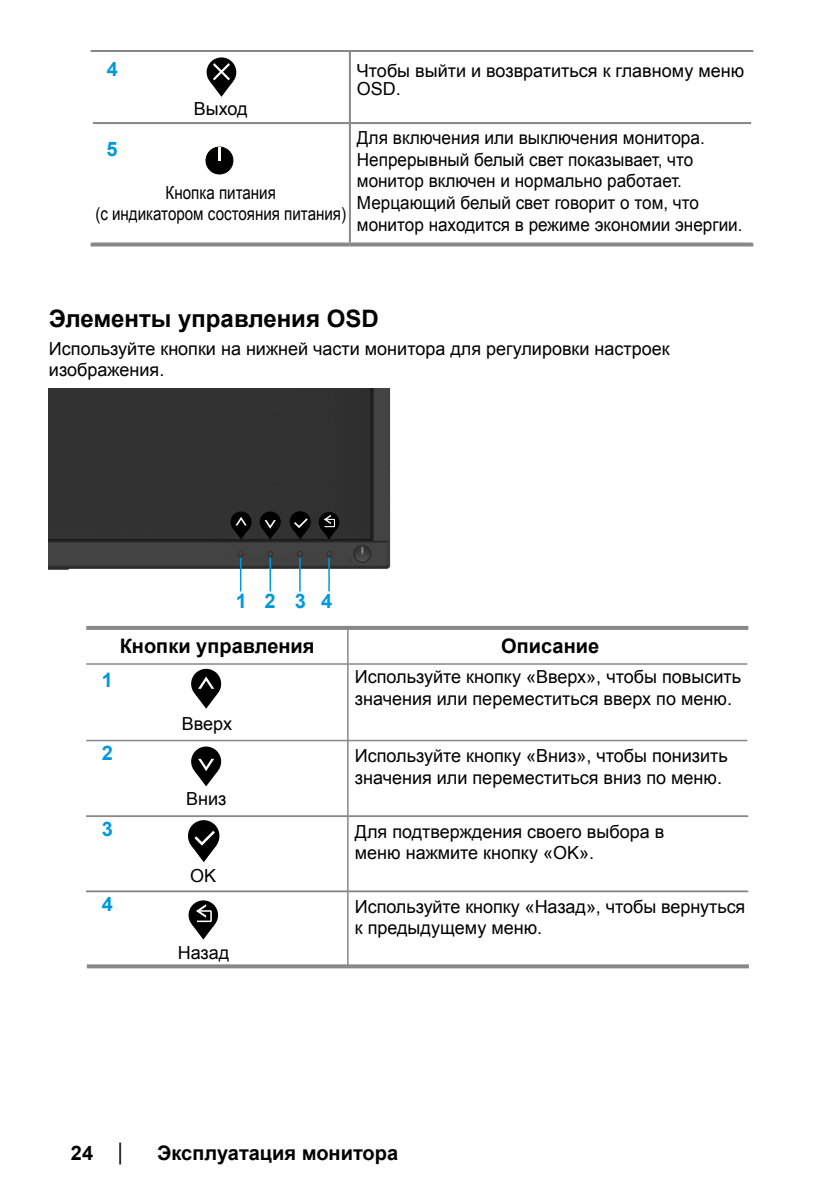
<style>
.page{position:relative;width:840px;height:1191px;background:#fff}
.page>*{position:absolute;margin:0;border:0;box-sizing:border-box;transform-origin:0 0}
.t1{font:700 24px "Arial";color:#000}
.t2{font:700 20px "Arial";color:#000}
.t3{font:700 20px "Arial";color:#0098d9}
.t4{font:18px/21.6px "Arial";color:#000}
.t5{font:18px/21.6px "Arial";color:#000;scale:.96 1}
.t6{font:18px/21.6px "Arial";color:#000;text-align:center;scale:.84 1}
.s1{font-weight:400;font-size:18px}
</style>
<div class="page">
<hr style="left:91px;top:50px;width:259px;height:2px;background:#888">
<hr style="left:350px;top:50px;width:403px;height:2px;background:#888">
<hr style="left:349px;top:52px;width:2px;height:70px;background:#888">
<hr style="left:93px;top:122px;width:257px;height:2px;background:#888">
<hr style="left:350px;top:122px;width:401px;height:2px;background:#888">
<hr style="left:349px;top:124px;width:2px;height:118px;background:#888">
<svg style="left:91px;top:242px;width:259px;height:4px"></svg>
<svg style="left:350px;top:242px;width:403px;height:4px;background:#969696"></svg>
<svg style="left:206px;top:57px;width:30px;height:40px"></svg>
<div style="left:206px;top:147px;width:27px;height:27px;background:#030000;border-radius:50%"></div>
<div style="left:206px;top:147px;width:27px;height:27px;border:1px solid #060000;border-radius:50%"></div>
<svg style="left:218px;top:147px;width:2px;height:14px"></svg>
<img style="left:49px;top:389px;width:342px;height:189px">
<hr style="left:240px;top:558px;width:1px;height:33px;background:#0098d9">
<hr style="left:269px;top:558px;width:2px;height:33px;background:#0098d9">
<hr style="left:299px;top:558px;width:1px;height:33px;background:#0098d9">
<hr style="left:328px;top:558px;width:1px;height:33px;background:#0098d9">
<svg style="left:289px;top:511px;width:21px;height:28px"></svg>
<svg style="left:318px;top:512px;width:21px;height:27px"></svg>
<svg style="left:230px;top:511px;width:21px;height:28px"></svg>
<svg style="left:259px;top:511px;width:21px;height:28px"></svg>
<hr style="left:86px;top:626px;width:662px;height:4px;background:#888">
<svg style="left:87px;top:964px;width:661px;height:4px;background:#929292"></svg>
<hr style="left:347px;top:628px;width:1px;height:338px;background:#888">
<hr style="left:86px;top:663px;width:660px;height:2px;background:#888">
<hr style="left:86px;top:740px;width:660px;height:1px;background:#888">
<hr style="left:86px;top:815px;width:662px;height:2px;background:#888">
<hr style="left:86px;top:890px;width:662px;height:2px;background:#888">
<svg style="left:188px;top:820px;width:31px;height:42px"></svg>
<svg style="left:188px;top:900px;width:30px;height:39px"></svg>
<svg style="left:191px;top:669px;width:30px;height:39px"></svg>
<svg style="left:191px;top:746px;width:30px;height:40px"></svg>
<p class="t3" style="left:107px;top:55px;width:13px">4</p>
<p class="t4" style="left:194px;top:99px;width:55px">Выход</p>
<p class="t3" style="left:107px;top:135px;width:13px">5</p>
<p class="t6" style="left:95px;top:182px;width:300px">Кнопка питания<br>(с индикатором состояния питания)</p>
<p class="t4" style="left:357px;top:62px;width:388px;line-height:18px">Чтобы выйти и возвратиться к главному меню<br>OSD.</p>
<p class="t5" style="left:357px;top:127px;width:403px">Для включения или выключения монитора.<br>Непрерывный белый свет показывает, что монитор включен и нормально работает.<br>Мерцающий белый свет говорит о том, что монитор находится в режиме экономии энергии.</p>
<h1 class="t1" style="left:49px;top:301px;width:331px">Элементы управления OSD</h1>
<p class="t4" style="left:49px;top:337px;width:622px">Используйте кнопки на нижней части монитора для регулировки настроек изображения.</p>
<p class="t3" style="left:102px;top:666px;width:13px">1</p>
<p class="t3" style="left:235px;top:587px;width:98px">1 2 3 4</p>
<p class="t2" style="left:120px;top:631px;width:196px">Кнопки управления</p>
<p class="t3" style="left:102px;top:739px;width:13px">2</p>
<p class="t4" style="left:182px;top:713px;width:52px">Вверх</p>
<p class="t3" style="left:102px;top:814px;width:13px">3</p>
<p class="t4" style="left:186px;top:787px;width:42px">Вниз</p>
<p class="t3" style="left:102px;top:890px;width:13px">4</p>
<p class="t4" style="left:190px;top:864px;width:28px">OK</p>
<p class="t4" style="left:178px;top:942px;width:53px">Назад</p>
<p class="t2" style="left:501px;top:631px;width:99px">Описание</p>
<p class="t4" style="left:354px;top:666px;width:387px">Используйте кнопку «Вверх», чтобы повысить значения или переместиться вверх по меню.</p>
<p class="t4" style="left:354px;top:745px;width:374px">Используйте кнопку «Вниз», чтобы понизить значения или переместиться вниз по меню.</p>
<p class="t4" style="left:354px;top:820px;width:311px">Для подтверждения своего выбора в меню нажмите кнопку «OK».</p>
<p class="t4" style="left:354px;top:896px;width:392px">Используйте кнопку «Назад», чтобы вернуться к предыдущему меню.</p>
<p class="t2" style="left:71px;top:1138px;width:57px">24 <span class="s1">│</span></p>
<p class="t2" style="left:157px;top:1138px;width:242px">Эксплуатация монитора</p>
</div>
